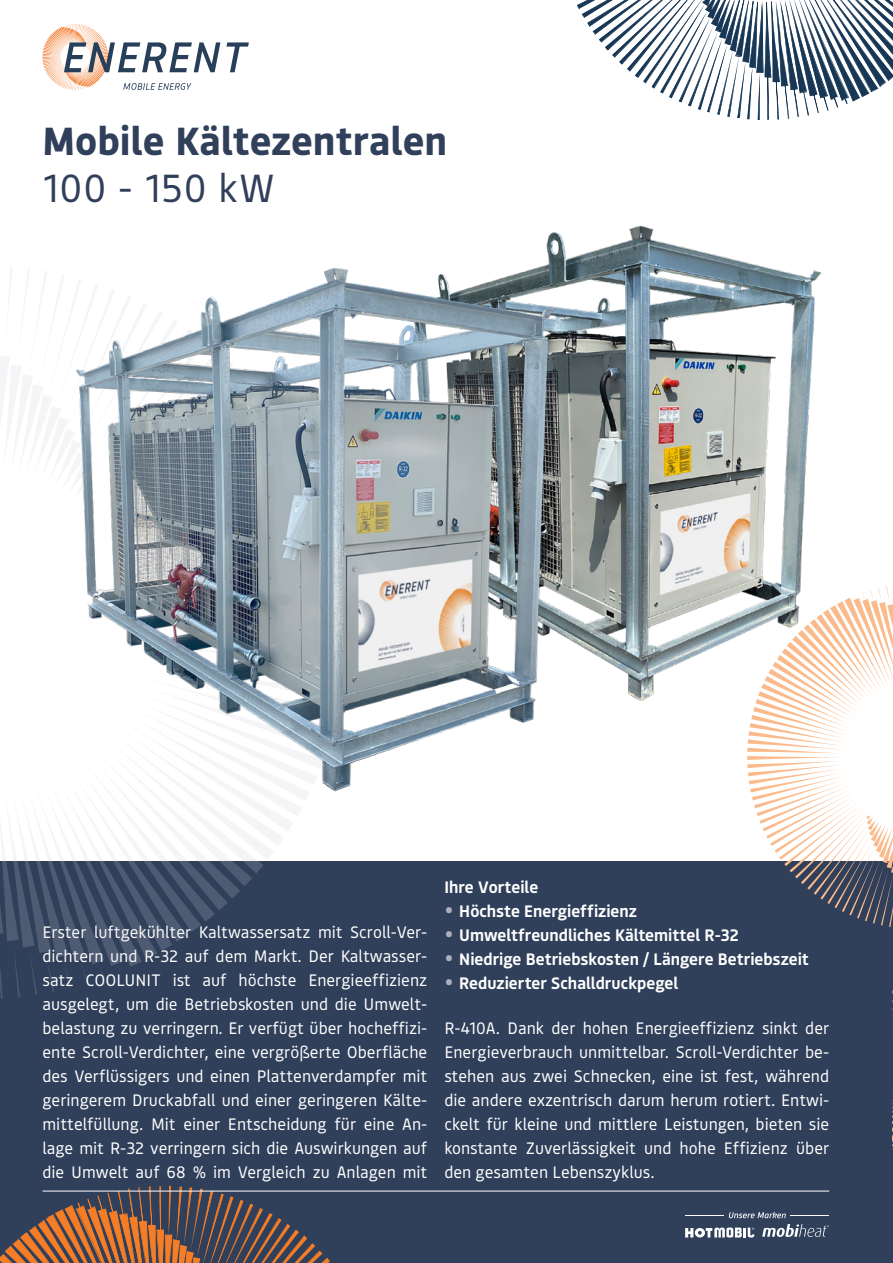
<style>
.page{position:relative;width:893px;height:1263px;background:#fff}
.page>*{position:absolute;margin:0;border:0;box-sizing:border-box;transform-origin:0 0}
.t1{font:700 39px "Bould";letter-spacing:.01em;color:#303f5a}
.t2{font:39px "Bould";letter-spacing:.015em;color:#303f5a}
.t3{font:16.5px/24px "Bould";color:#fff;text-align:justify}
.t4{font:600 16.5px "Bould";color:#fff}
.s1{font-size:22.5px;color:#acb2bd}
</style>
<div class="page">
<div style="left:0;top:861px;width:893px;height:402px;background:#303f5a"></div>
<svg style="left:577px;top:0;width:316px;height:120px"></svg>
<svg style="left:0;top:1186px;width:340px;height:77px"></svg>
<hr style="left:43px;top:1191px;width:786px;height:1px;background:#fff">
<svg style="left:43px;top:24px;width:206px;height:66px"></svg>
<svg style="left:0;top:861px;width:263px;height:138px"></svg>
<svg style="left:892px;top:990px;width:1px;height:160px"></svg>
<svg style="left:747px;top:586px;width:146px;height:341px"></svg>
<img style="left:546px;top:225px;width:280px;height:478px">
<img style="left:76px;top:257px;width:489px;height:535px">
<hr style="left:685px;top:1215px;width:38px;height:1px;background:#fff">
<hr style="left:790px;top:1215px;width:39px;height:1px;background:#fff">
<svg style="left:729px;top:1212px;width:57px;height:6px"></svg>
<svg style="left:762px;top:1224px;width:67px;height:13px"></svg>
<svg style="left:685px;top:1227px;width:69px;height:10px"></svg>
<p class="t1" style="left:43px;top:114px;width:406px">Mobile Kältezentralen</p>
<p class="t2" style="left:43px;top:162px;width:233px">100 - 150 kW</p>
<p class="t3" style="left:43px;top:919px;width:386px">Erster luftgekühlter Kaltwassersatz mit Scroll-Ver&shy;dichtern und R-32 auf dem Markt. Der Kaltwasser&shy;satz COOLUNIT ist auf höchste Energieeffizienz ausgelegt, um die Betriebskosten und die Umwelt&shy;belastung zu verringern. Er verfügt über hocheffizi&shy;ente Scroll-Verdichter, eine vergrößerte Oberfläche des Verflüssigers und einen Plattenverdampfer mit geringerem Druckabfall und einer geringeren Kälte&shy;mittelfüllung. Mit einer Entscheidung für eine An&shy;lage mit R-32 verringern sich die Auswirkungen auf die Umwelt auf 68 % im Vergleich zu Anlagen mit</p>
<p class="t4" style="left:444px;top:876px;width:96px">Ihre Vorteile</p>
<p class="t4" style="left:444px;top:900px;width:194px"><span class="s1">•</span> Höchste Energieffizienz</p>
<p class="t4" style="left:444px;top:924px;width:296px"><span class="s1">•</span> Umweltfreundliches Kältemittel R-32</p>
<p class="t4" style="left:444px;top:948px;width:366px"><span class="s1">•</span> Niedrige Betriebskosten / Längere Betriebszeit</p>
<p class="t4" style="left:444px;top:972px;width:236px"><span class="s1">•</span> Reduzierter Schalldruckpegel</p>
<p class="t3" style="left:444px;top:1015px;width:386px">R-410A. Dank der hohen Energieeffizienz sinkt der Energieverbrauch unmittelbar. Scroll-Verdichter be&shy;stehen aus zwei Schnecken, eine ist fest, während die andere exzentrisch darum herum rotiert. Entwi&shy;ckelt für kleine und mittlere Leistungen, bieten sie konstante Zuverlässigkeit und hohe Effizienz über den gesamten Lebenszyklus.</p>
</div>
